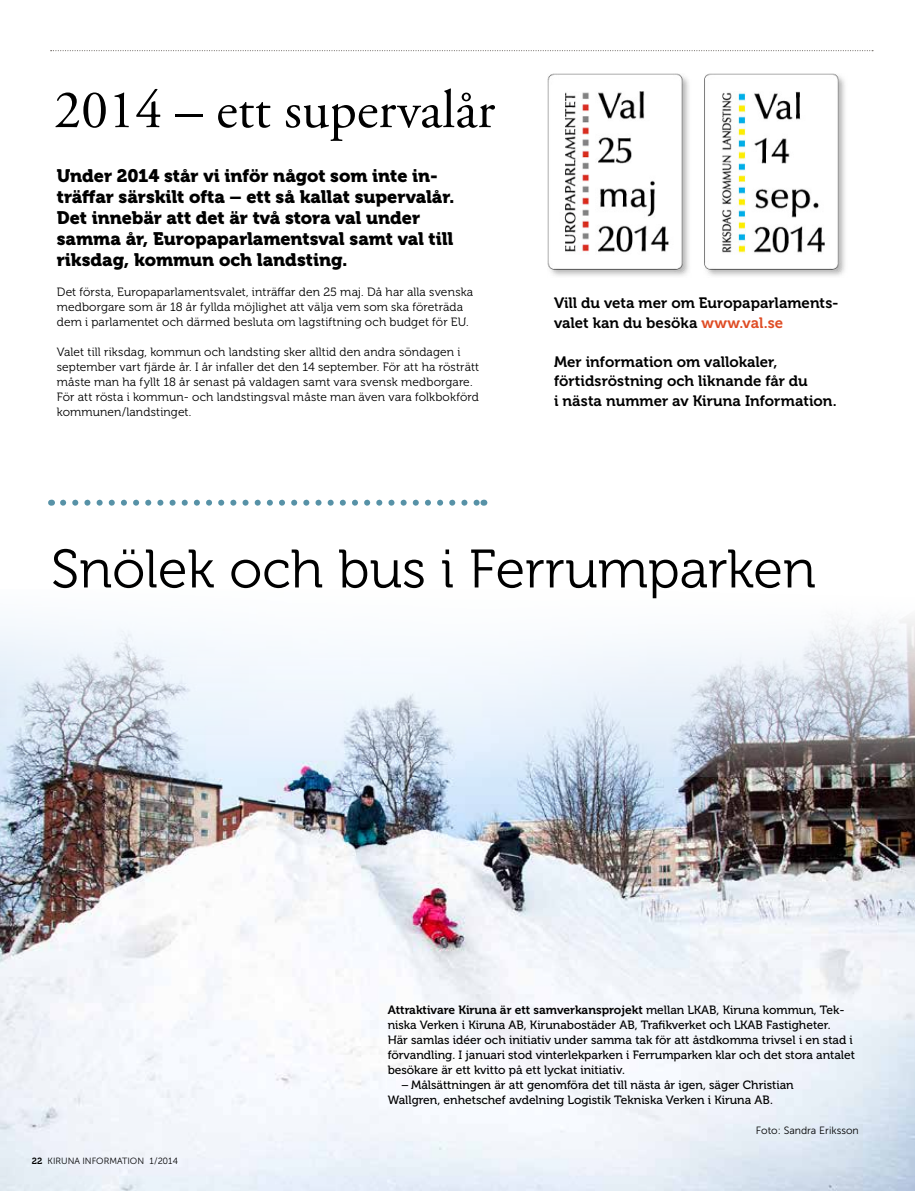
<style>
.page{position:relative;width:915px;height:1191px;background:#fff}
.page>*{position:absolute;margin:0;border:0;box-sizing:border-box;transform-origin:0 0}
.t1{font:54px "Museo 300";color:#000}
.t2{font:54px "Adobe Garamond Pro";color:#000}
.t3{font:18px/21px "Museo 900";letter-spacing:-.005em;color:#000}
.t4{font:15px/19.5px "Museo 700";color:#000}
.t5{font:12px/15px "Museo 300";letter-spacing:.01em;color:#000}
.t6{font:12px/15px "Museo 500";color:#000}
.t7{font:12px "Museo 700";color:#000}
.t8{font:10.5px "Museo Sans 300";color:#000}
.t9{font:9px "Museo Sans 300";color:#000}
.s1{color:#df4c24}
.s2{font-family:"Museo 500"}
.s3{font-family:"Museo 700"}
</style>
<div class="page">
<svg style="left:51px;top:50px;width:821px;height:1px"></svg>
<img style="left:0;top:776px;width:914px;height:415px">
<svg style="left:0;top:618px;width:914px;height:158px"></svg>
<img style="left:547px;top:74px;width:298px;height:202px">
<svg style="left:63px;top:499px;width:414px;height:6px"></svg>
<h1 class="t2" style="left:54px;top:78px;width:442px">2014 – ett supervalår</h1>
<h2 class="t3" style="left:57px;top:166px;width:399px">Under 2014 står vi inför något som inte in&shy;träffar särskilt ofta – ett så kallat supervalår.<br>Det innebär att det är två stora val under samma år, Europaparlamentsval samt val till riksdag, kommun och landsting.</h2>
<p class="t5" style="left:57px;top:285px;width:418px">Det första, Europaparlamentsvalet, inträffar den 25 maj. Då har alla svenska medborgare som är 18 år fyllda möjlighet att välja vem som ska företräda dem i parlamentet och därmed besluta om lagstiftning och budget för EU.</p>
<p class="t5" style="left:57px;top:345px;width:424px">Valet till riksdag, kommun och landsting sker alltid den andra söndagen i september vart fjärde år. I år infaller det den 14 september. För att ha rösträtt måste man ha fyllt 18 år senast på valdagen samt vara svensk medborgare.<br>För att rösta i kommun- och landstingsval måste man även vara folkbokförd kommunen/landstinget.</p>
<p class="t4" style="left:554px;top:294px;width:286px">Vill du veta mer om Europaparlaments&shy;valet kan du besöka <span class="s1">www.val.se</span></p>
<p class="t4" style="left:554px;top:352px;width:284px">Mer information om vallokaler, förtidsröstning och liknande får du<br>i nästa nummer av Kiruna Information.</p>
<h1 class="t1" style="left:51px;top:540px;width:766px">Snölek och bus i Ferrumparken</h1>
<p class="t7" style="left:387px;top:1003px;width:458px">Attraktivare Kiruna är ett samverkansprojekt <span class="s2">mellan LKAB, Kiruna kommun, Tek-</span></p>
<p class="t6" style="left:387px;top:1017px;width:468px">niska Verken i Kiruna AB, Kirunabostäder AB, Trafikverket och LKAB Fastigheter.<br>Här samlas idéer och initiativ under samma tak för att åstdkomma trivsel i en stad i förvandling. I januari stod vinterlekparken i Ferrumparken klar och det stora antalet besökare är ett kvitto på ett lyckat initiativ.</p>
<p class="t6" style="left:387px;top:1077px;width:407px;text-indent:14px">– Målsättningen är att genomföra det till nästa år igen, säger Christian<br>Wallgren, enhetschef avdelning Logistik Tekniska Verken i Kiruna AB.</p>
<p class="t9" style="left:32px;top:1156px;width:148px"><span class="s3">22</span> KIRUNA INFORMATION 1/2014</p>
<p class="t8" style="left:755px;top:1124px;width:104px">Foto: Sandra Eriksson</p>
</div>
